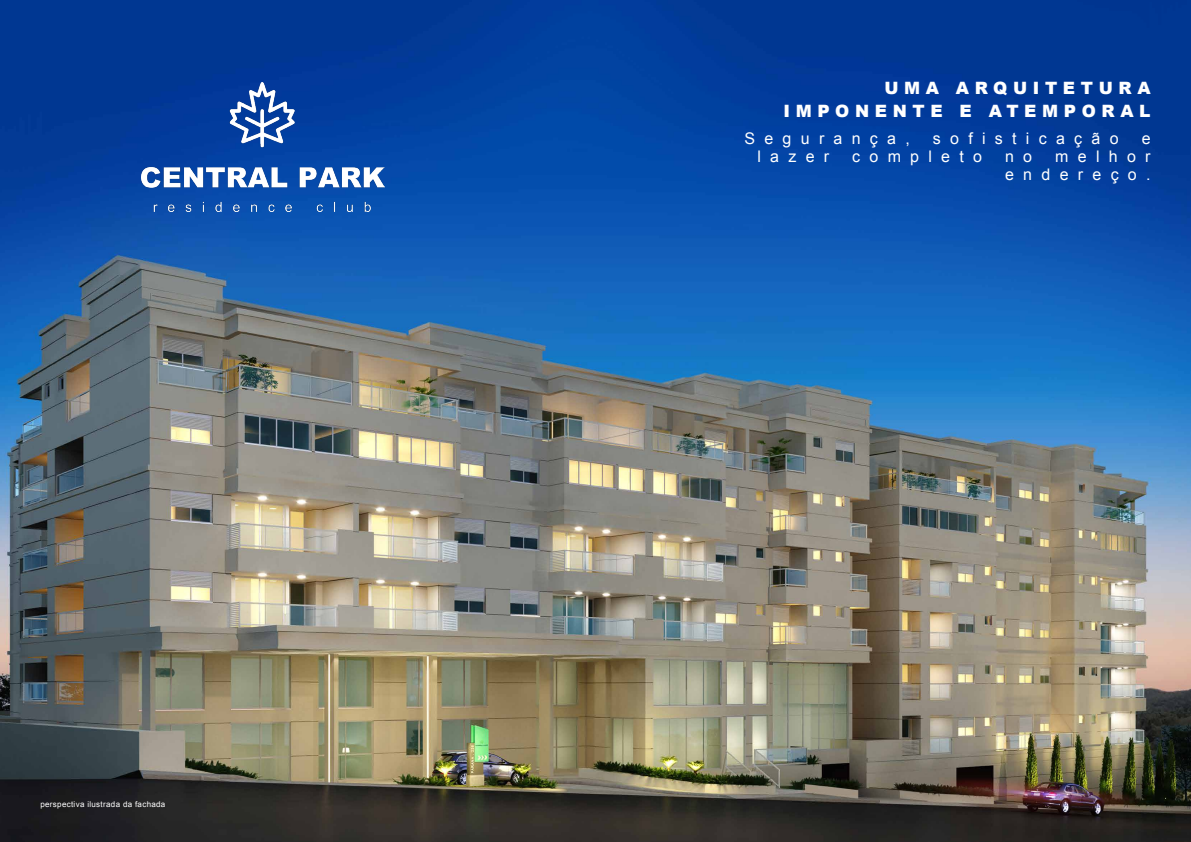
<style>
.page{position:relative;width:1191px;height:842px;background:#fff}
.page>*{position:absolute;margin:0;border:0;box-sizing:border-box;transform-origin:0 0}
.t1{font:900 17px/23px "Arial";letter-spacing:.33em;color:#fff;text-align:right}
.t2{font:16px/18px "Arial";letter-spacing:.58em;color:#fff;text-align:right}
.t3{font:8px "Arial";letter-spacing:.04em;color:#fff}
</style>
<div class="page">
<img style="left:0;top:0;width:1191px;height:842px">
<img style="left:142px;top:82px;width:243px;height:129px">
<p class="t3" style="left:40px;top:799px;width:126px">perspectiva ilustrada da fachada</p>
<p class="t1" style="left:783px;top:76px;width:368px">UMA ARQUITETURA<br>IMPONENTE E ATEMPORAL</p>
<p class="t2" style="left:744px;top:130px;width:167px">Segurança,</p>
<p class="t2" style="left:933px;top:130px;width:187px">sofisticação</p>
<p class="t2" style="left:1141px;top:130px;width:10px">e</p>
<p class="t2" style="left:757px;top:148px;width:73px">lazer</p>
<p class="t2" style="left:852px;top:148px;width:131px">completo</p>
<p class="t2" style="left:1005px;top:148px;width:29px">n o</p>
<p class="t2" style="left:1005px;top:148px;width:147px">melhor endereço.</p>
</div>
